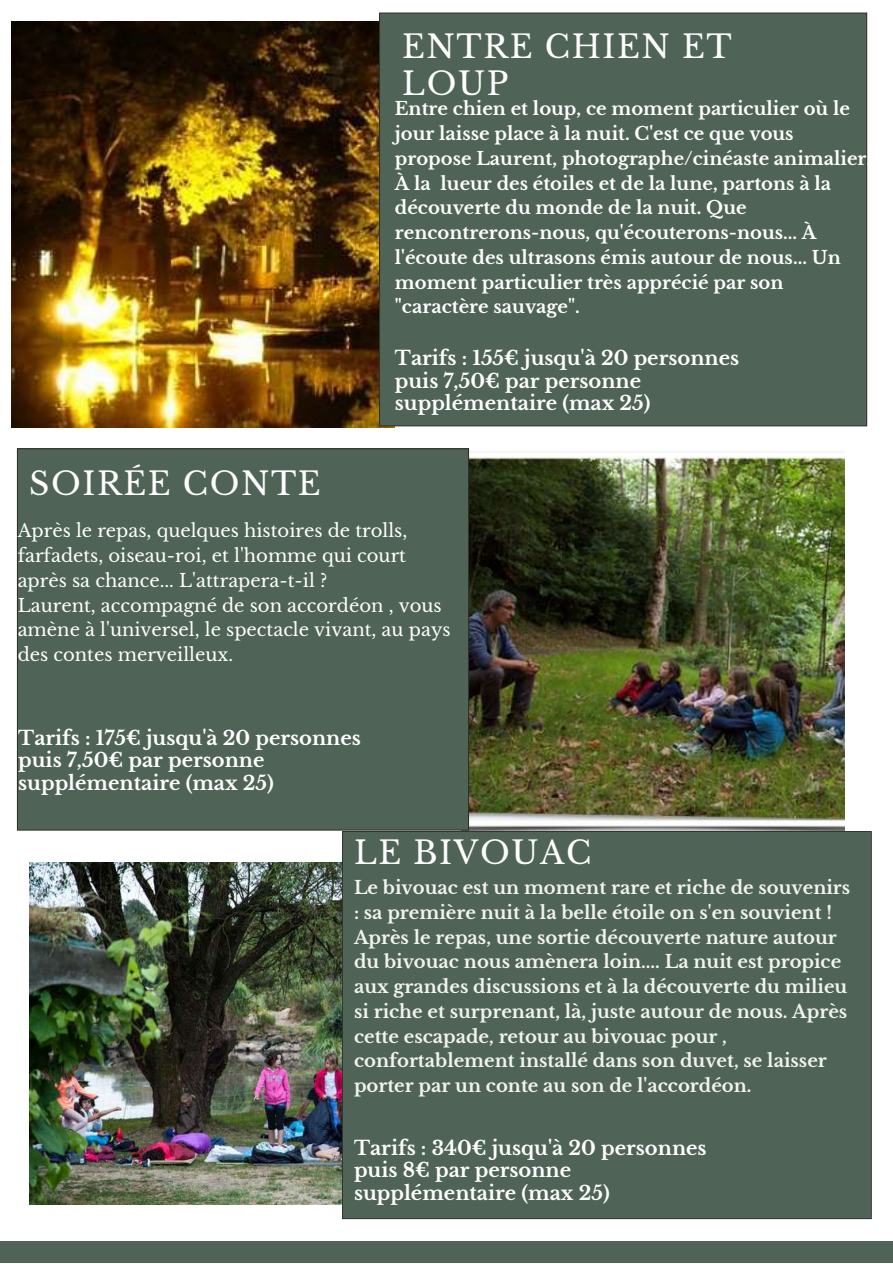
<style>
.page{position:relative;width:893px;height:1264px;background:#fff}
.page>*{position:absolute;margin:0;border:0;box-sizing:border-box;transform-origin:0 0}
.t1{font:31.5px/37px "Libre Baskerville";letter-spacing:.05em;color:#fff}
.t2{font:700 19.5px/22.5px "Libre Baskerville";color:#fff}
.t3{font:700 18px/24.8px "Libre Baskerville";color:#f2f3f0}
.t4{font:700 18px/24.8px "Libre Baskerville";color:#fff}
.t5{font:18px/24.8px "Libre Baskerville";color:#fff}
</style>
<div class="page">
<img style="left:461px;top:448px;width:383px;height:383px">
<div style="left:17px;top:449px;width:451px;height:381px;background:#4f6456"></div>
<hr style="left:17px;top:449px;width:1px;height:380px;background:#2e2e2a">
<hr style="left:468px;top:449px;width:1px;height:380px;background:#2e2e2a">
<hr style="left:18px;top:829px;width:450px;height:1px;background:#2e2e2a">
<hr style="left:18px;top:448px;width:450px;height:1px;background:#2e2e2a">
<img style="left:11px;top:21px;width:383px;height:406px">
<div style="left:379px;top:13px;width:487px;height:413px;background:#4f6456"></div>
<hr style="left:379px;top:13px;width:1px;height:412px;background:#2e2e2a">
<hr style="left:866px;top:13px;width:1px;height:412px;background:#2e2e2a">
<hr style="left:380px;top:425px;width:486px;height:1px;background:#2e2e2a">
<hr style="left:380px;top:13px;width:486px;height:1px;background:#2e2e2a">
<div style="left:0;top:1240px;width:892px;height:22px;background:#4f6456"></div>
<img style="left:29px;top:862px;width:313px;height:342px">
<div style="left:342px;top:831px;width:529px;height:387px;background:#4f6456"></div>
<hr style="left:342px;top:832px;width:1px;height:386px;background:#2e2e2a">
<hr style="left:870px;top:832px;width:1px;height:386px;background:#2e2e2a">
<hr style="left:343px;top:1218px;width:527px;height:1px;background:#2e2e2a">
<hr style="left:343px;top:831px;width:527px;height:1px;background:#2e2e2a">
<h1 class="t1" style="left:29px;top:466px;width:293px">SOIRÉE CONTE</h1>
<h1 class="t1" style="left:402px;top:28px;width:331px">ENTRE CHIEN ET<br>LOUP</h1>
<p class="t4" style="left:395px;top:97px;width:477px">Entre chien et loup, ce moment particulier où le jour laisse place à la nuit. C'est ce que vous propose Laurent, photographe/cinéaste animalier.<br>À la lueur des étoiles et de la lune, partons à la découverte du monde de la nuit. Que rencontrerons-nous, qu'écouterons-nous... À l'écoute des ultrasons émis autour de nous... Un moment particulier très apprécié par son "caractère sauvage".</p>
<p class="t2" style="left:395px;top:347px;width:346px">Tarifs : 155€ jusqu'à 20 personnes puis 7,50€ par personne supplémentaire (max 25)</p>
<p class="t5" style="left:18px;top:518px;width:434px">Après le repas, quelques histoires de trolls, farfadets, oiseau-roi, et l'homme qui court après sa chance... L'attrapera-t-il ?<br>Laurent, accompagné de son accordéon , vous amène à l'universel, le spectacle vivant, au pays des contes merveilleux.</p>
<p class="t2" style="left:18px;top:726px;width:344px">Tarifs : 175€ jusqu'à 20 personnes puis 7,50€ par personne supplémentaire (max 25)</p>
<h1 class="t1" style="left:354px;top:834px;width:239px">LE BIVOUAC</h1>
<p class="t3" style="left:354px;top:875px;width:498px">Le bivouac est un moment rare et riche de souvenirs : sa première nuit à la belle étoile on s'en souvient !<br>Après le repas, une sortie découverte nature autour du bivouac nous amènera loin.... La nuit est propice aux grandes discussions et à la découverte du milieu si riche et surprenant, là, juste autour de nous. Après cette escapade, retour au bivouac pour , confortablement installé dans son duvet, se laisser porter par un conte au son de l'accordéon.</p>
<p class="t2" style="left:354px;top:1136px;width:354px">Tarifs : 340€ jusqu'à 20 personnes puis 8€ par personne supplémentaire (max 25)</p>
</div>
